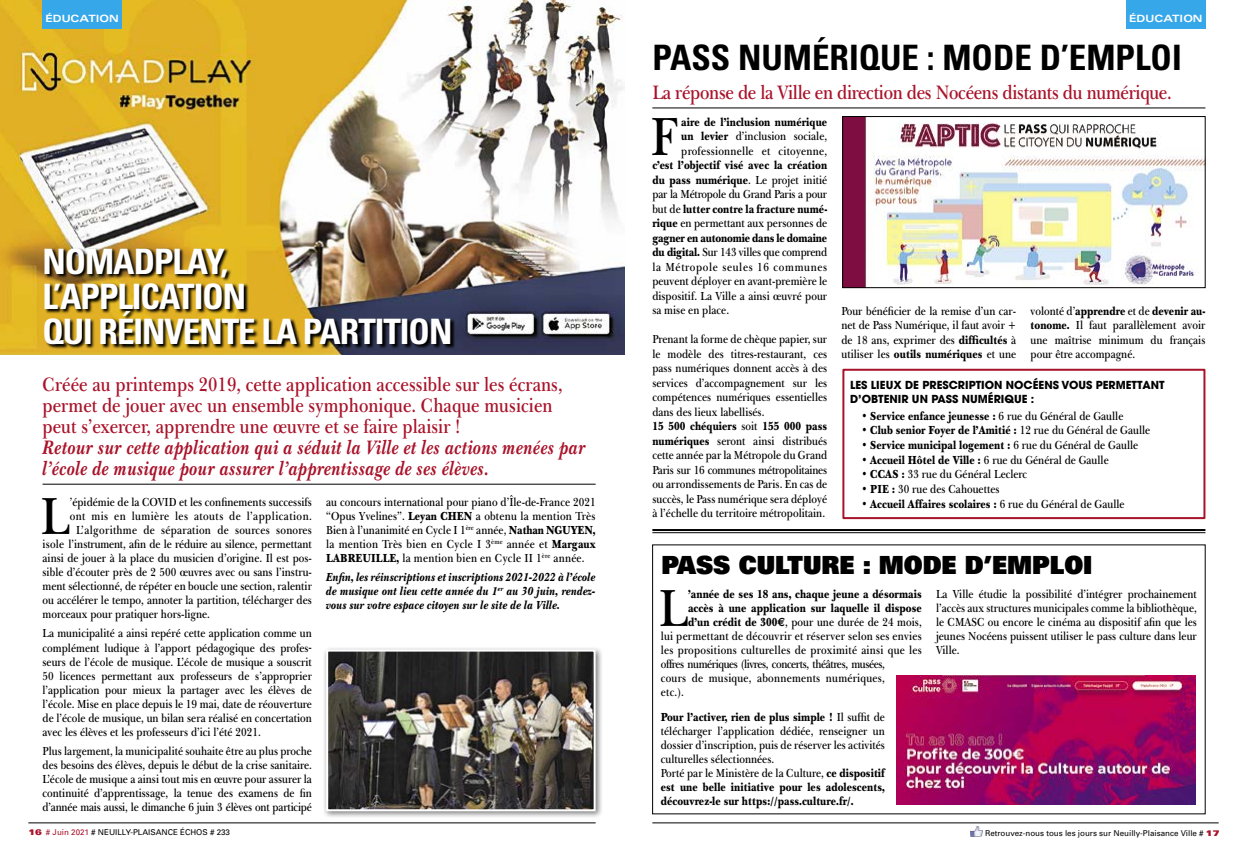
<style>
.page{position:relative;width:1248px;height:851px;background:#fff}
.page>*{position:absolute;margin:0;border:0;box-sizing:border-box;transform-origin:0 0}
.t1{font:600 55.2px "New Baskerville IT Cby BT";color:#000;scale:.85 1}
.t2{font:600 53.7px "New Baskerville IT Cby BT";color:#000;scale:.85 1}
.t3{font:700 condensed 35px/35px "Univers";letter-spacing:-.03em;color:#fff}
.t4{font:700 condensed 35px "Univers";color:#000}
.t5{font:900 25px "Univers";color:#000;scale:.95 1}
.t6{font:600 20px/21px "New Baskerville IT Cby BT";color:#a9132a;scale:.85 1}
.t7{font:italic 700 20px/21px "New Baskerville IT Cby BT";color:#a9132a;scale:.85 1}
.t8{font:600 20px "New Baskerville IT Cby BT";letter-spacing:-.02em;color:#a9132a;scale:.85 1}
.t9{font:600 12px/14.5px "New Baskerville IT Cby BT";color:#000;text-align:justify;scale:.85 1}
.t10{font:900 12px "New Baskerville IT Cby BT";color:#000;scale:.85 1}
.t11{font:600 12px "New Baskerville IT Cby BT";letter-spacing:.02em;color:#000;scale:.85 1}
.t12{font:italic 900 12px/14px "New Baskerville IT Cby BT";color:#000;text-align:justify;scale:.85 1}
.t13{font:600 12px "New Baskerville IT Cby BT";letter-spacing:-.02em;color:#000;scale:.85 1}
.t14{font:600 12px "New Baskerville IT Cby BT";letter-spacing:-.04em;color:#000;scale:.85 1}
.t15{font:600 12px "New Baskerville IT Cby BT";letter-spacing:.04em;color:#000;scale:.85 1}
.t16{font:700 11px/14px "Avant Garde";color:#000}
.t17{font:700 expanded 10px "Univers";color:#fff}
.t18{font:8px "Univers";color:#000}
.s1{font-weight:900}
.s2{font-weight:600}
.s3{font-family:"Euro Sans";font-weight:700}
.s4{font-weight:900;font-stretch:expanded;color:#a9132a}
.s5{color:#a9132a}
</style>
<div class="page">
<hr style="left:652px;top:822px;width:566px;height:1px;background:#000">
<svg style="left:970px;top:826px;width:12px;height:10px"></svg>
<hr style="left:28px;top:822px;width:567px;height:1px;background:#000">
<hr style="left:43px;top:484px;width:552px;height:1px;background:#000">
<img style="left:0;top:0;width:624px;height:354px">
<img style="left:896px;top:675px;width:299px;height:129px">
<img style="left:844px;top:118px;width:359px;height:168px">
<div style="left:842px;top:116px;width:363px;height:172px;border:1px solid #000"></div>
<div style="left:43px;top:0;width:79px;height:28px;background:#36a7e9"></div>
<div style="left:1125px;top:0;width:80px;height:28px;background:#36a7e9"></div>
<hr style="left:652px;top:108px;width:553px;height:1px;background:#000">
<div style="left:323px;top:646px;width:280px;height:172px;background:#000;opacity:.5"></div>
<img style="left:329px;top:652px;width:263px;height:156px">
<div style="left:326px;top:649px;width:269px;height:162px;border:2px solid #fff"></div>
<img style="left:46px;top:247px;width:409px;height:102px">
<hr style="left:652px;top:529px;width:553px;height:2px;background:#000">
<hr style="left:652px;top:532px;width:553px;height:1px;background:#000">
<div style="left:842px;top:369px;width:363px;height:150px;border:2px solid #a9132a"></div>
<p class="t17" style="left:45px;top:13px;width:75px">ÉDUCATION</p>
<p class="t17" style="left:1129px;top:13px;width:75px">ÉDUCATION</p>
<h3 class="t4" style="left:652px;top:36px;width:531px">PASS NUMÉRIQUE : MODE D’EMPLOI</h3>
<h3 class="t8" style="left:652px;top:80px;width:612px">La réponse de la Ville en direction des Nocéens distants du numérique.</h3>
<h3 class="t3" style="left:43px;top:243px;width:411px">NOMADPLAY,<br>L’APPLICATION<br>QUI RÉINVENTE LA PARTITION</h3>
<h3 class="t6" style="left:43px;top:374px;width:613px">Créée au printemps 2019, cette application accessible sur les écrans, permet de jouer avec un ensemble symphonique. Chaque musicien peut s’exercer, apprendre une œuvre et se faire plaisir !</h3>
<h3 class="t7" style="left:43px;top:437px;width:640px">Retour sur cette application qui a séduit la Ville et les actions menées par l’école de musique pour assurer l’apprentissage de ses élèves.</h3>
<h2 class="t2" style="left:41px;top:482px;width:36px">L</h2>
<p class="t9" style="left:70px;top:494px;width:286px">’épidémie de la COVID et les confinements successifs</p>
<p class="t9" style="left:326px;top:494px;width:318px;line-height:14px">au concours international pour piano d’Île-de-France 2021 “Opus Yvelines”. <span class="s1">Leyan CHEN</span> a obtenu la mention Très Bien à l’unanimité en Cycle I 1<sup>ère</sup> année, <span class="s1">Nathan NGUYEN, </span>la mention Très bien en Cycle I 3<sup>ème</sup> année et <span class="s1">Margaux LABREUILLE,</span> la mention bien en Cycle II 1<sup>ère</sup> année.</p>
<p class="t12" style="left:326px;top:570px;width:318px">Enfin, les réinscriptions et inscriptions 2021-2022 à l’école de musique ont lieu cette année du 1<sup>er</sup> au 30 juin, rendez&shy;vous sur votre espace citoyen sur le site de la Ville.</p>
<p class="t15" style="left:70px;top:508px;width:286px">ont mis en lumière les atouts de l’application.</p>
<p class="t11" style="left:76px;top:522px;width:279px">L’algorithme de séparation de sources sonores</p>
<p class="t13" style="left:43px;top:536px;width:318px">isole l’instrument, afin de le réduire au silence, permettant</p>
<p class="t9" style="left:43px;top:550px;width:318px">ainsi de jouer à la place du musicien d’origine. Il est pos-</p>
<p class="t9" style="left:43px;top:564px;width:318px">sible d’écouter près de 2 500 œuvres avec ou sans l’instru-</p>
<p class="t9" style="left:43px;top:578px;width:318px">ment sélectionné, de répéter en boucle une section, ralentir</p>
<p class="t9" style="left:43px;top:592px;width:318px">ou accélérer le tempo, annoter la partition, télécharger des</p>
<p class="t9" style="left:43px;top:606px;width:199px">morceaux pour pratiquer hors-ligne.</p>
<p class="t9" style="left:43px;top:626px;width:318px;line-height:14px">La municipalité a ainsi repéré cette application comme un complément ludique à l’apport pédagogique des profes&shy;seurs de l’école de musique. L’école de musique a souscrit 50 licences permettant aux professeurs de s’approprier l’application pour mieux la partager avec les élèves de l’école. Mise en place depuis le 19 mai, date de réouverture de l’école de musique, un bilan sera réalisé en concertation avec les élèves et les professeurs d’ici l’été 2021.</p>
<p class="t9" style="left:43px;top:744px;width:318px;line-height:14px">Plus largement, la municipalité souhaite être au plus proche des besoins des élèves, depuis le début de la crise sanitaire.<br>L’école de musique a ainsi tout mis en œuvre pour assurer la continuité d’apprentissage, la tenue des examens de fin d’année mais aussi, le dimanche 6 juin 3 élèves ont participé</p>
<h1 class="t1" style="left:650px;top:102px;width:35px">F</h1>
<p class="t9" style="left:681px;top:114px;width:173px"><span class="s1">aire de l’inclusion numérique un levier</span> d’inclusion sociale, professionnelle et citoyenne,</p>
<p class="t9" style="left:652px;top:158px;width:207px"><span class="s1">c’est l’objectif visé avec la création du pass numérique</span>. Le projet initié par la Métropole du Grand Paris a pour but de <span class="s1">lutter contre la fracture numé&shy;rique</span> en permettant aux personnes de <span class="s1">gagner en autonomie dans le domaine du digital.</span> Sur 143 villes que comprend la Métropole seules 16 communes peuvent déployer en avant-première le dispositif. La Ville a ainsi œuvré pour sa mise en place.</p>
<p class="t9" style="left:652px;top:332px;width:207px;text-align:left">Prenant la forme de chèque papier, sur le modèle des titres-restaurant, ces pass numériques donnent accès à des services d’accompagnement sur les compétences numériques essentielles dans des lieux labellisés.<br><span class="s1">15 500 chéquiers</span> soit <span class="s1">155 000 pass numériques</span> seront ainsi distribués cette année par la Métropole du Grand Paris sur 16 communes métropolitaines ou arrondissements de Paris. En cas de succès, le Pass numérique sera déployé à l’échelle du territoire métropolitain.</p>
<p class="t9" style="left:841px;top:303px;width:207px">Pour bénéficier de la remise d’un car&shy;net de Pass Numérique, il faut avoir + de 18 ans, exprimer des <span class="s1">difficultés</span> à utiliser les <span class="s1">outils numériques</span> et une</p>
<p class="t9" style="left:1030px;top:303px;width:207px">volonté d’<span class="s1">apprendre</span> et de <span class="s1">devenir au&shy;tonome.</span> Il faut parallèlement avoir une maîtrise minimum du français pour être accompagné.</p>
<p class="t16" style="left:850px;top:377px;width:316px">LES LIEUX DE PRESCRIPTION NOCÉENS VOUS PERMETTANT<br>D’OBTENIR UN PASS NUMÉRIQUE :</p>
<p class="t10" style="left:861px;top:408px;width:310px">• Service enfance jeunesse : <span class="s2">6 rue du Général de Gaulle</span></p>
<p class="t10" style="left:861px;top:422px;width:341px">• Club senior Foyer de l’Amitié : <span class="s2">12 rue du Général de Gaulle</span></p>
<p class="t10" style="left:861px;top:437px;width:327px">• Service municipal logement : <span class="s2">6 rue du Général de Gaulle</span></p>
<p class="t10" style="left:861px;top:452px;width:292px">• Accueil Hôtel de Ville : <span class="s2">6 rue du Général de Gaulle</span></p>
<p class="t9" style="left:861px;top:467px;width:196px"><span class="s1">• CCAS :</span> 33 rue du Général Leclerc</p>
<p class="t9" style="left:861px;top:481px;width:164px"><span class="s1">• PIE :</span> 30 rue des Cahouettes</p>
<p class="t10" style="left:861px;top:496px;width:311px">• Accueil Affaires scolaires : <span class="s2">6 rue du Général de Gaulle</span></p>
<h3 class="t5" style="left:661px;top:548px;width:455px">PASS CULTURE : MODE D’EMPLOI</h3>
<h2 class="t2" style="left:659px;top:574px;width:36px">L</h2>
<p class="t10" style="left:688px;top:586px;width:276px">’année de ses 18 ans, chaque jeune a désormais</p>
<p class="t10" style="left:688px;top:600px;width:276px">accès à une application sur laquelle il dispose</p>
<p class="t9" style="left:688px;top:614px;width:276px"><span class="s1">d’un crédit de 300</span><span class="s3">E</span>, pour une durée de 24 mois,</p>
<p class="t11" style="left:660px;top:628px;width:308px">lui permettant de découvrir et réserver selon ses envies</p>
<p class="t11" style="left:660px;top:642px;width:308px">les propositions culturelles de proximité ainsi que les</p>
<p class="t14" style="left:660px;top:656px;width:265px">offres numériques (livres, concerts, théâtres, musées,</p>
<p class="t11" style="left:660px;top:670px;width:265px">cours de musique, abonnements numériques,</p>
<p class="t9" style="left:660px;top:684px;width:29px">etc.).</p>
<p class="t9" style="left:660px;top:710px;width:265px;line-height:14px;text-align:left"><span class="s1">Pour l’activer, rien de plus simple !</span> Il suffit de télécharger l’application dédiée, renseigner un dossier d’inscription, puis de réserver les activités culturelles sélectionnées.<br>Porté par le Ministère de la Culture, <span class="s1">ce dispositif est une belle initiative pour les adolescents, découvrez-le sur https://pass.culture.fr/.</span></p>
<p class="t9" style="left:935px;top:586px;width:308px;line-height:14px">La Ville étudie la possibilité d’intégrer prochainement l’accès aux structures municipales comme la bibliothèque, le CMASC ou encore le cinéma au dispositif afin que les jeunes Nocéens puissent utiliser le pass culture dans leur Ville.</p>
<p class="t18" style="left:28px;top:826px;width:203px"><span class="s4">16</span> <span class="s5"># Juin 2021</span> # NEUILLY-PLAISANCE ÉCHOS # 233</p>
<p class="t18" style="left:984px;top:827px;width:236px">Retrouvez-nous tous les jours sur Neuilly-Plaisance Ville # <span class="s4">17</span></p>
</div>
